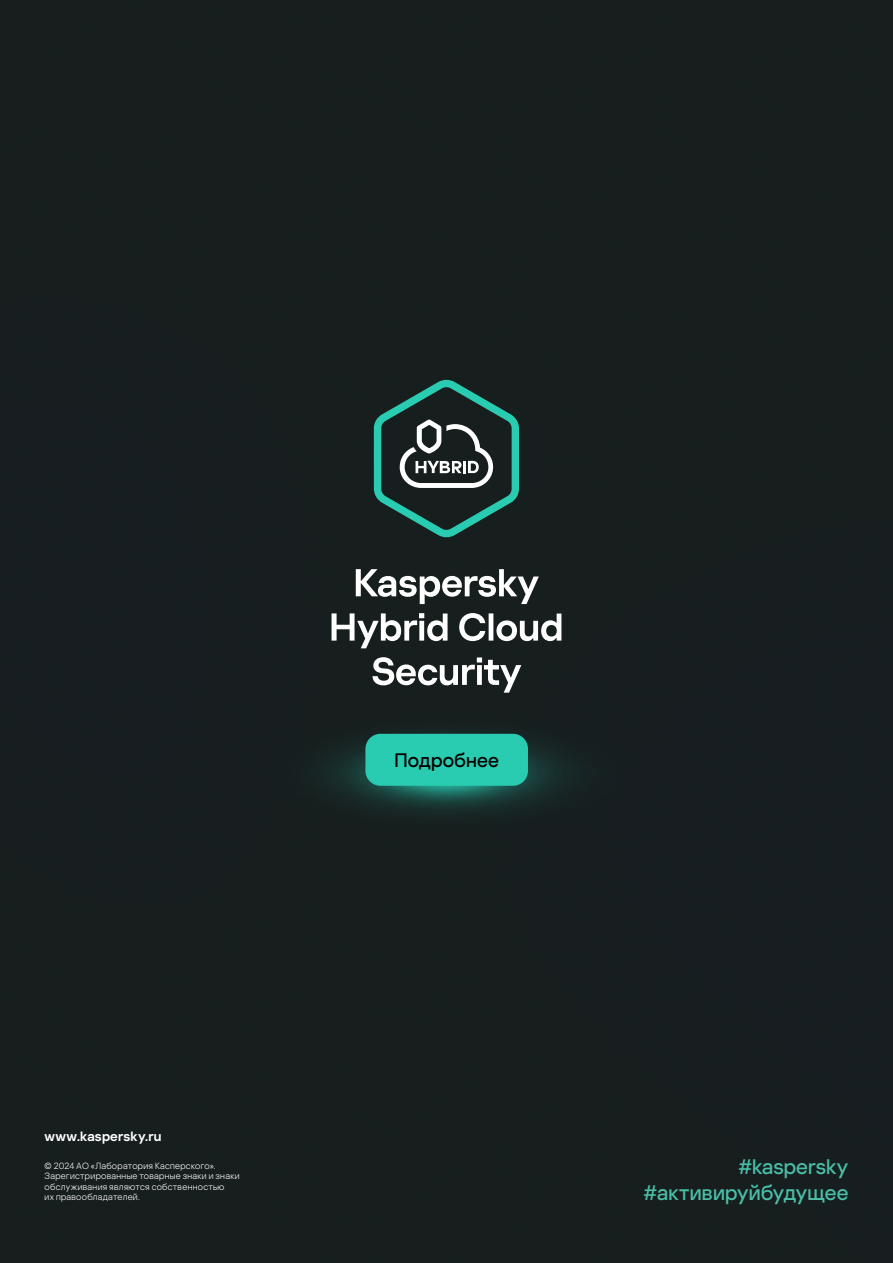
<style>
.page{position:relative;width:893px;height:1263px;background:#171e1e}
.page>*{position:absolute;margin:0;border:0;box-sizing:border-box;transform-origin:0 0}
.t1{font:500 21px/25.8px "Kaspersky Sans Display";color:#4abea7;text-align:right}
.t2{font:500 19.5px "Kaspersky Sans Display";letter-spacing:.01em;color:#000}
.t3{font:600 13.5px "Kaspersky Sans Display";letter-spacing:.015em;color:#fff}
.t4{font:300 9px/10.5px "Kaspersky Sans Display";letter-spacing:.035em;color:#fff}
</style>
<div class="page">
<svg style="left:332px;top:569px;width:229px;height:124px"></svg>
<svg style="left:374px;top:380px;width:145px;height:157px;background:#2c4945"></svg>
<img style="left:261px;top:712px;width:371px;height:122px">
<div style="left:365px;top:734px;width:163px;height:52px;background:#29ccb1;border-radius:15px"></div>
<h3 class="t3" style="left:45px;top:1126px;width:118px">www.kaspersky.ru</h3>
<p class="t4" style="left:45px;top:1159px;width:196px">© 2024 АО «Лаборатория Касперского».<br>Зарегистрированные товарные знаки и знаки обслуживания являются собственностью<br>их правообладателей.</p>
<h2 class="t2" style="left:394px;top:746px;width:106px">Подробнее</h2>
<h1 class="t1" style="left:643px;top:1152px;width:206px">#kaspersky #активируйбудущее</h1>
</div>
